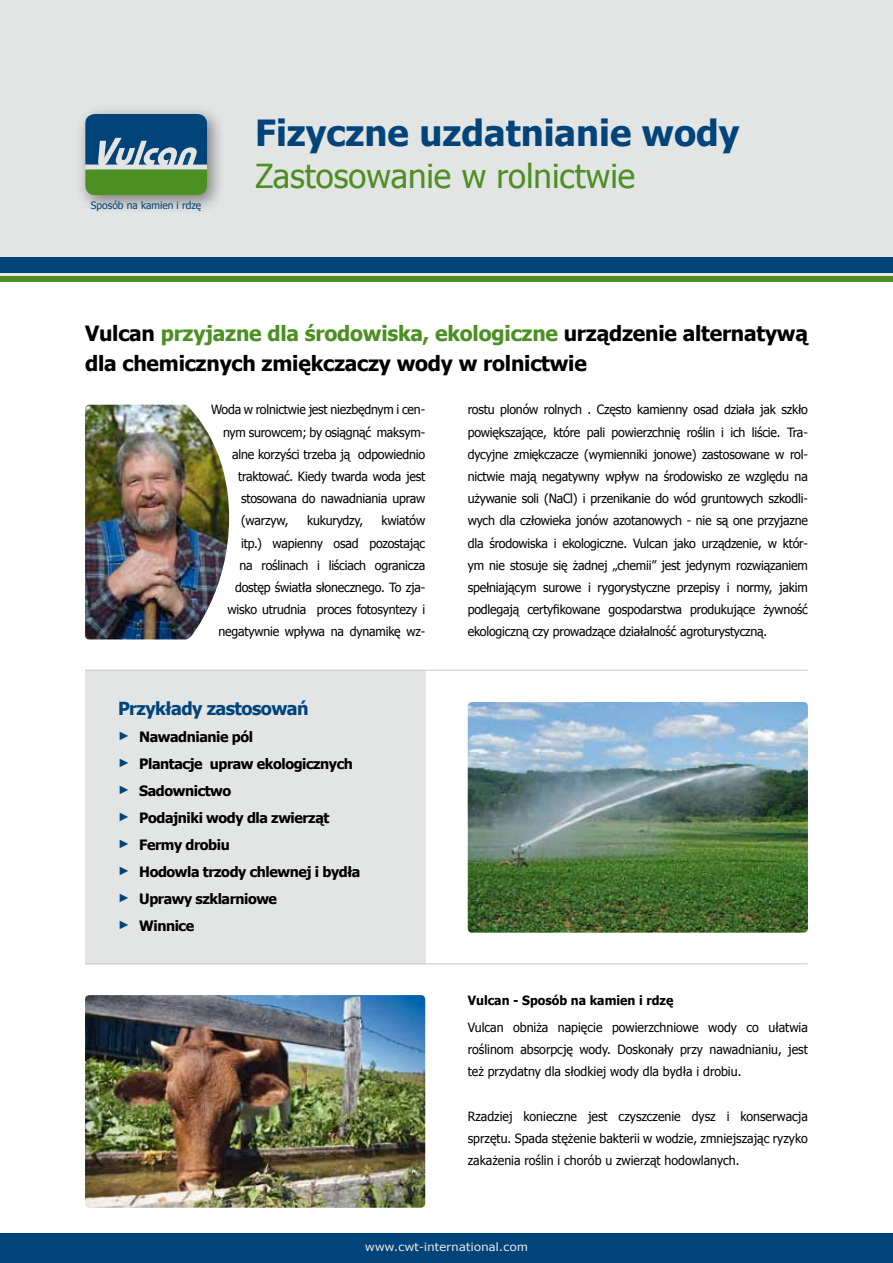
<style>
.page{position:relative;width:893px;height:1263px;background:#fff}
.page>*{position:absolute;margin:0;border:0;box-sizing:border-box;transform-origin:0 0}
.t1{font:700 36px "Tahoma";color:#00447a}
.t2{font:33px "Tahoma";color:#4c8f22}
.t3{font:700 21px/30px "Tahoma";letter-spacing:-.01em;color:#000}
.t4{font:700 18px "Tahoma";letter-spacing:-.03em;color:#00447a}
.t5{font:700 14.25px/27px "Tahoma";letter-spacing:-.03em;color:#000}
.t6{font:12.75px/22.2px "Tahoma";letter-spacing:-.015em;color:#000;text-align:justify}
.t7{font:700 12.75px "Tahoma";color:#000}
.t8{font:11.55px "Tahoma";letter-spacing:.03em;color:#e3e4e4;scale:1.11 1}
.t9{font:10.2px "Tahoma";color:#00447a}
.s1{color:#4c8f22}
.s2{font-family:"Arial";font-size:12px;color:#00447a}
</style>
<div class="page">
<div style="left:0;top:0;width:893px;height:261px;background:#e3e4e4"></div>
<div style="left:0;top:257px;width:893px;height:18px;background:#00447a"></div>
<hr style="left:0;top:274px;width:893px;height:3px;background:#e3e4e4">
<div style="left:0;top:277px;width:893px;height:5px;background:#4c8f22"></div>
<div style="left:0;top:1233px;width:893px;height:30px;background:#00447a"></div>
<div style="left:85px;top:671px;width:340px;height:292px;background:#e3e4e4"></div>
<img style="left:85px;top:995px;width:340px;height:213px">
<img style="left:468px;top:702px;width:340px;height:231px">
<hr style="left:85px;top:670px;width:723px;height:1px;background:#c6c7c8">
<hr style="left:85px;top:963px;width:723px;height:1px;background:#c6c7c8">
<img style="left:85px;top:405px;width:144px;height:234px">
<div style="left:75px;top:104px;width:150px;height:109px;background:#000;opacity:.45"></div>
<svg style="left:85px;top:114px;width:122px;height:81px"></svg>
<p class="t9" style="left:91px;top:199px;width:112px">Sposób na kamien i rdzę</p>
<h1 class="t1" style="left:255px;top:107px;width:486px">Fizyczne uzdatnianie wody</h1>
<h2 class="t2" style="left:255px;top:153px;width:382px">Zastosowanie w rolnictwie</h2>
<h3 class="t3" style="left:85px;top:317px;width:724px">Vulcan <span class="s1">przyjazne dla środowiska, ekologiczne</span> urządzenie alternatywą dla chemicznych zmiękczaczy wody w rolnictwie</h3>
<p class="t6" style="left:211px;top:398px;width:216px">Woda w rolnictwie jest niezbędnym i cen-</p>
<p class="t6" style="left:223px;top:420px;width:204px">nym surowcem; by osiągnąć maksym-</p>
<p class="t6" style="left:232px;top:442px;width:195px">alne korzyści trzeba ją odpowiednio</p>
<p class="t6" style="left:238px;top:465px;width:189px">traktować. Kiedy twarda woda jest</p>
<p class="t6" style="left:241px;top:487px;width:186px">stosowana do nawadniania upraw</p>
<p class="t6" style="left:241px;top:509px;width:49px">(warzyw,</p>
<p class="t6" style="left:307px;top:509px;width:58px">kukurydzy,</p>
<p class="t6" style="left:219px;top:509px;width:208px;text-align:right">kwiatów<br>itp.) wapienny osad pozostając<br>na roślinach i liściach ogranicza dostęp światła słonecznego. To zja&shy;wisko utrudnia proces fotosyntezy i negatywnie wpływa na dynamikę wz-</p>
<h3 class="t4" style="left:118px;top:695px;width:192px">Przykłady zastosowań</h3>
<p class="t5" style="left:118px;top:722px;width:244px"><span class="s2">►</span> Nawadnianie pól<br><span class="s2">►</span> Plantacje upraw ekologicznych <span class="s2">►</span> Sadownictwo<br><span class="s2">►</span> Podajniki wody dla zwierząt<br><span class="s2">►</span> Fermy drobiu<br><span class="s2">►</span> Hodowla trzody chlewnej i bydła <span class="s2">►</span> Uprawy szklarniowe<br><span class="s2">►</span> Winnice</p>
<p class="t6" style="left:468px;top:398px;width:342px">rostu plonów rolnych . Często kamienny osad działa jak szkło powiększające, które pali powierzchnię roślin i ich liście. Tra&shy;dycyjne zmiękczacze (wymienniki jonowe) zastosowane w rol&shy;nictwie mają negatywny wpływ na środowisko ze względu na używanie soli (NaCl) i przenikanie do wód gruntowych szkodli&shy;wych dla człowieka jonów azotanowych - nie są one przyjazne dla środowiska i ekologiczne. Vulcan jako urządzenie, w któr&shy;ym nie stosuje się żadnej „chemii” jest jedynym rozwiązaniem spełniającym surowe i rygorystyczne przepisy i normy, jakim podlegają certyfikowane gospodarstwa produkujące żywność ekologiczną czy prowadzące działalność agroturystyczną.</p>
<p class="t7" style="left:468px;top:991px;width:207px">Vulcan - Sposób na kamien i rdzę</p>
<p class="t6" style="left:468px;top:1015px;width:342px">Vulcan obniża napięcie powierzchniowe wody co ułatwia roślinom absorpcję wody. Doskonały przy nawadnianiu, jest też przydatny dla słodkiej wody dla bydła i drobiu.</p>
<p class="t6" style="left:468px;top:1104px;width:342px">Rzadziej konieczne jest czyszczenie dysz i konserwacja sprzętu. Spada stężenie bakterii w wodzie, zmniejszając ryzyko zakażenia roślin i chorób u zwierząt hodowlanych.</p>
<p class="t8" style="left:365px;top:1239px;width:148px">www.cwt-international.com</p>
</div>
